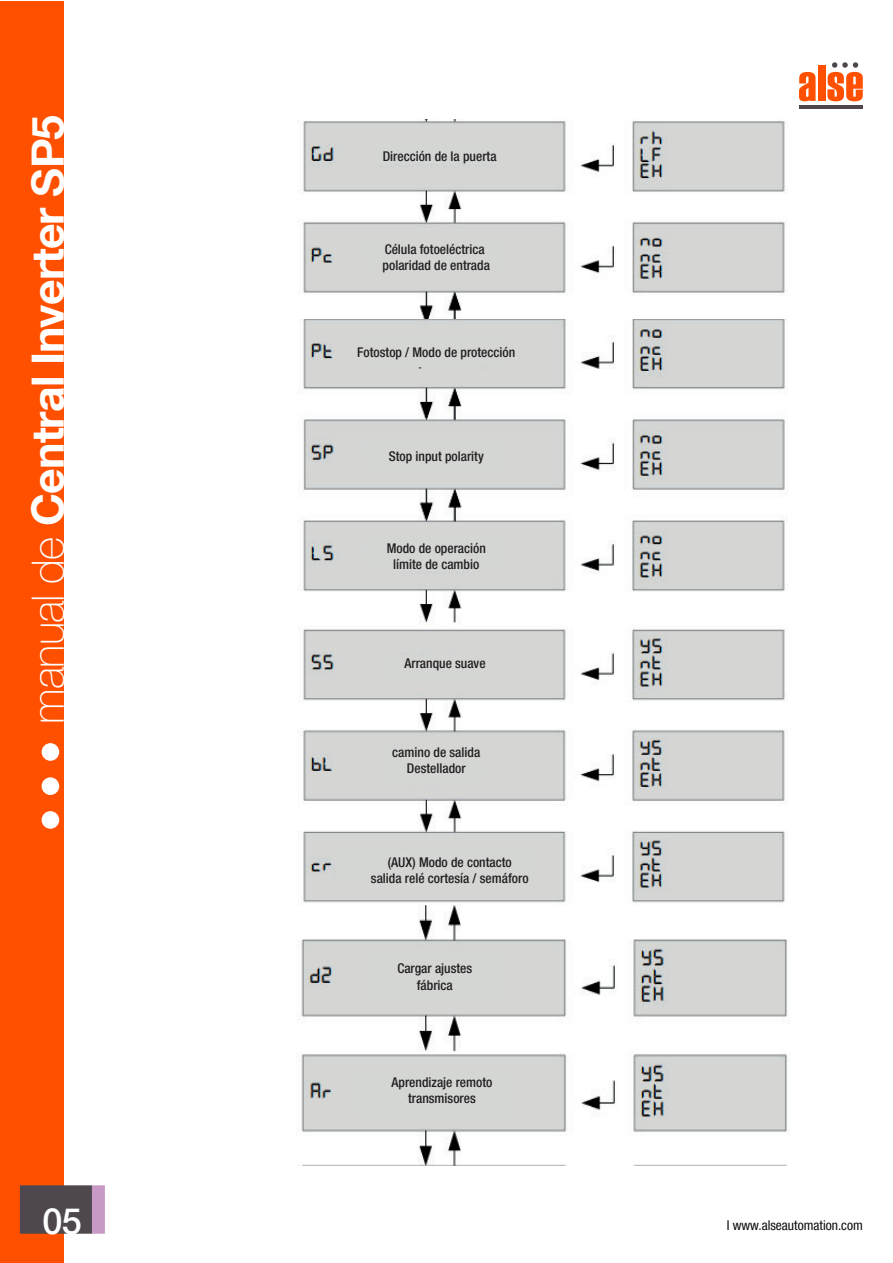
<style>
.page{position:relative;width:893px;height:1263px;background:#fff}
.page>*{position:absolute;margin:0;border:0;box-sizing:border-box;transform-origin:0 0}
.t1{font:700 44.55px "Helvetica Neue LT Com";letter-spacing:-.02em;color:#fff}
.t2{font:500 36px "Helvetica Neue LT Com";color:#fff}
.t3{font:500 condensed 13.5px/16.2px "Helvetica Neue LT Com";color:#231f20;text-align:center}
.t4{font:condensed 13.5px "Helvetica Neue LT Com";color:#0c090d}
.s1{font-weight:100}
</style>
<div class="page">
<img style="left:298px;top:120px;width:490px;height:783px">
<div style="left:364px;top:332px;width:141px;height:35px;background:#d4d6d4"></div>
<div style="left:364px;top:436px;width:141px;height:36px;background:#d4d6d4"></div>
<div style="left:364px;top:535px;width:141px;height:36px;background:#d4d6d4"></div>
<div style="left:383px;top:655px;width:100px;height:25px;background:#d4d6d4"></div>
<div style="left:383px;top:746px;width:100px;height:39px;background:#d4d6d4"></div>
<div style="left:337px;top:849px;width:199px;height:36px;background:#d4d6d4"></div>
<div style="left:0;top:2px;width:64px;height:1261px;background:#ff5000"></div>
<hr style="left:799px;top:105px;width:64px;height:4px;background:#4e464c">
<svg style="left:799px;top:72px;width:17px;height:29px"></svg>
<div style="left:818px;top:65px;width:7px;height:36px;background:#ff5000"></div>
<svg style="left:827px;top:62px;width:36px;height:39px"></svg>
<div style="left:92px;top:1185px;width:13px;height:49px;background:#c79ac6"></div>
<div style="left:20px;top:1185px;width:72px;height:49px;background:#4e484e"></div>
<div style="left:42px;top:811px;width:17px;height:18px;background:#fff;border-radius:50%"></div>
<div style="left:42px;top:777px;width:17px;height:18px;background:#fff;border-radius:50%"></div>
<div style="left:42px;top:743px;width:17px;height:18px;background:#fff;border-radius:50%"></div>
<div style="left:372px;top:144px;width:125px;height:20px;background:#d4d6d4"></div>
<div style="left:364px;top:236px;width:141px;height:36px;background:#d4d6d4"></div>
<img style="left:301px;top:905px;width:487px;height:260px">
<div style="left:364px;top:953px;width:143px;height:46px;background:#d4d6d4"></div>
<div style="left:354px;top:1072px;width:161px;height:46px;background:#d4d6d4"></div>
<h1 class="t1" style="left:20px;top:724px;width:610px;rotate:-90deg"><span class="s1">manual de</span> Central Inverter SP5</h1>
<p class="t3" style="left:383px;top:148px;width:115px">Dirección de la puerta</p>
<p class="t3" style="left:383px;top:241px;width:109px;text-align:left">Célula fotoeléctrica polaridad de entrada</p>
<p class="t3" style="left:357px;top:344px;width:159px">Fotostop / Modo de protección</p>
<p class="t3" style="left:389px;top:448px;width:96px">Stop input polarity</p>
<p class="t3" style="left:387px;top:540px;width:101px">Modo de operación límite de cambio</p>
<p class="t3" style="left:404px;top:655px;width:83px">Arranque suave</p>
<p class="t3" style="left:392px;top:744px;width:89px">camino de salida<br>Destellador</p>
<p class="t3" style="left:371px;top:854px;width:159px">(AUX) Modo de contacto salida relé cortesía / semáforo</p>
<p class="t3" style="left:397px;top:960px;width:76px">Cargar ajustes fábrica</p>
<p class="t3" style="left:392px;top:1073px;width:102px">Aprendizaje remoto transmisores</p>
<h2 class="t2" style="left:42px;top:1200px;width:41px">05</h2>
<p class="t4" style="left:727px;top:1217px;width:138px">I www.alseautomation.com</p>
</div>
